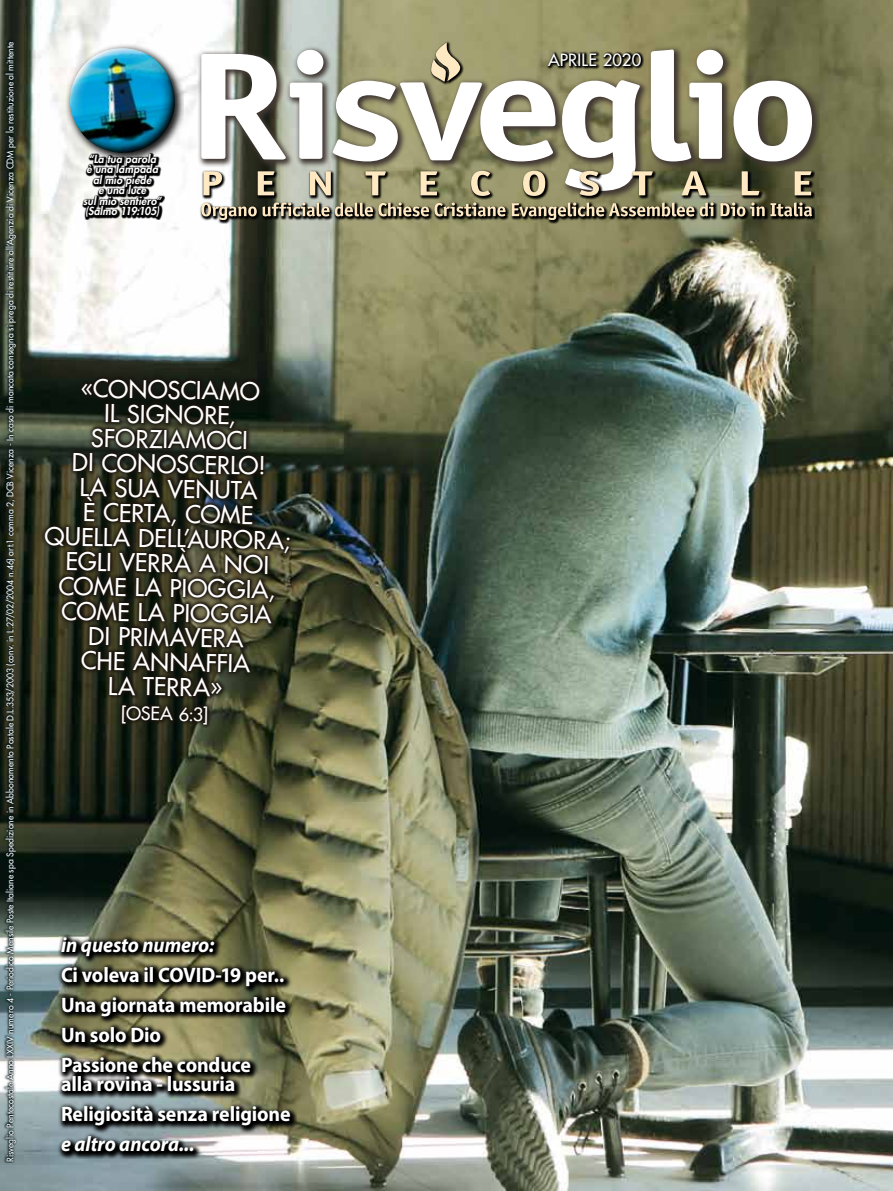
<style>
.page{position:relative;width:893px;height:1191px;background:#fff}
.page>*{position:absolute;margin:0;border:0;box-sizing:border-box;transform-origin:0 0}
.t1{font:24px/24.8px "Futura";color:#fff}
.t2{font:700 21px/30px "Myriad Pro";letter-spacing:-.01em;color:#fff;scale:.95 1}
.t3{font:italic 700 21px "Myriad Pro";letter-spacing:-.005em;color:#fff;scale:.95 1}
.t4{font:18px "Futura";color:#fff}
.t5{font:16.5px "Futura";letter-spacing:.015em;color:#fff}
.t6{font:italic 800 10.8px/10.5px "Futura";letter-spacing:.015em;color:#fff;text-align:center}
.t7{font:9px "Futura";letter-spacing:.015em;color:#fff;scale:.96 1}
</style>
<div class="page">
<img style="left:0;top:0;width:893px;height:1191px">
<svg style="left:39px;top:373px;width:255px;height:355px;background:#272819"></svg>
<svg style="left:199px;top:40px;width:616px;height:184px"></svg>
<svg style="left:203px;top:171px;width:19px;height:24px"></svg>
<svg style="left:258px;top:171px;width:17px;height:24px"></svg>
<svg style="left:310px;top:171px;width:21px;height:24px"></svg>
<svg style="left:365px;top:171px;width:21px;height:24px"></svg>
<svg style="left:420px;top:171px;width:17px;height:24px"></svg>
<svg style="left:471px;top:171px;width:19px;height:25px"></svg>
<svg style="left:523px;top:171px;width:22px;height:25px"></svg>
<svg style="left:562px;top:49px;width:161px;height:147px"></svg>
<svg style="left:742px;top:171px;width:17px;height:24px"></svg>
<svg style="left:795px;top:171px;width:16px;height:24px"></svg>
<svg style="left:333px;top:42px;width:223px;height:119px"></svg>
<svg style="left:201px;top:203px;width:56px;height:17px"></svg>
<svg style="left:263px;top:202px;width:243px;height:14px;background:#918970"></svg>
<svg style="left:512px;top:202px;width:182px;height:18px;background:#7d765c"></svg>
<svg style="left:700px;top:202px;width:14px;height:14px"></svg>
<svg style="left:720px;top:202px;width:92px;height:14px"></svg>
<img style="left:60px;top:39px;width:124px;height:124px">
<svg style="left:545px;top:50px;width:99px;height:19px;background:#494731"></svg>
<svg style="left:1px;top:37px;width:16px;height:1126px;background:#313d35"></svg>
<svg style="left:56px;top:931px;width:241px;height:227px;background:#545544"></svg>
<svg style="left:81px;top:151px;width:83px;height:68px;background:#525251"></svg>
<svg style="left:193px;top:677px;width:29px;height:19px"></svg>
<p class="t7" style="left:4px;top:1162px;width:1168px;rotate:-90deg">RISVEGLIO PENTECOSTALE ANNO LXXIV NUMERO 4 - PERIODICO MENSILE POSTE ITALIANE SPA SPEDIZIONE IN ABBONAMENTO POSTALE D.L.353/2003 (CONV. IN L.27/02/2004 N.46) ART.1 COMMA 2, DCB VICENZA - IN CASO DI MANCATA CONSEGNA SI PREGA DI RESTITUIRE ALL’AGENZIA DI VICENZA CDM PER LA RESTITUZIONE AL MITTENTE</p>
<p class="t6" style="left:83px;top:153px;width:80px">“La tua parola<br>è una lampada al mio piede<br>e una luce<br>sul mio sentiero” (Salmo 119:105)</p>
<h1 class="t1" style="left:81px;top:376px;width:181px;rotate:1deg">«CONOSC IAMO</h1>
<h1 class="t1" style="left:104px;top:401px;width:133px;rotate:1deg">IL SI GNO RE,</h1>
<h1 class="t1" style="left:91px;top:425px;width:158px;rotate:1deg">SFOR ZIAMOC I</h1>
<h1 class="t1" style="left:72px;top:450px;width:130px;rotate:1deg">DI C ONOSCER</h1>
<h1 class="t1" style="left:80px;top:450px;width:187px;text-indent:150px;rotate:1deg">LO!<br>LA SUA VENUTA<br>È CER</h1>
<h1 class="t1" style="left:144px;top:500px;width:110px;rotate:1deg">TA, C OME</h1>
<h1 class="t1" style="left:45px;top:523px;width:247px;rotate:1deg">QUELLA DELL’AUR OR A;</h1>
<h1 class="t1" style="left:66px;top:549px;width:83px;rotate:1deg">EG LI VERR</h1>
<h1 class="t1" style="left:175px;top:550px;width:96px;rotate:1deg">À A NOI</h1>
<h1 class="t1" style="left:59px;top:573px;width:218px;rotate:1deg">C OME LA PIOGG IA,</h1>
<h1 class="t1" style="left:62px;top:598px;width:211px;rotate:1deg">C OME LA PIOGG IA</h1>
<h1 class="t1" style="left:89px;top:623px;width:157px;rotate:1deg">DI PR IMAVER A</h1>
<h1 class="t1" style="left:81px;top:648px;width:171px;rotate:1deg">C HE ANNAFFIA</h1>
<h1 class="t1" style="left:108px;top:673px;width:59px;rotate:1deg">LA TERR</h1>
<h3 class="t4" style="left:121px;top:701px;width:89px;rotate:1deg">[OSEA 6:3]</h3>
<h2 class="t3" style="left:61px;top:930px;width:163px">in questo numero:</h2>
<h2 class="t2" style="left:61px;top:958px;width:238px">Ci voleva il COVID-19 per..<br>Una giornata memorabile<br>Un solo Dio<br>Passione che conduce</h2>
<h2 class="t2" style="left:61px;top:1068px;width:243px">alla rovina - lussuria<br>Religiosità senza religione</h2>
<h2 class="t3" style="left:61px;top:1130px;width:142px">e altro ancora...</h2>
<h3 class="t5" style="left:548px;top:49px;width:95px">APRILE 2020</h3>
</div>
